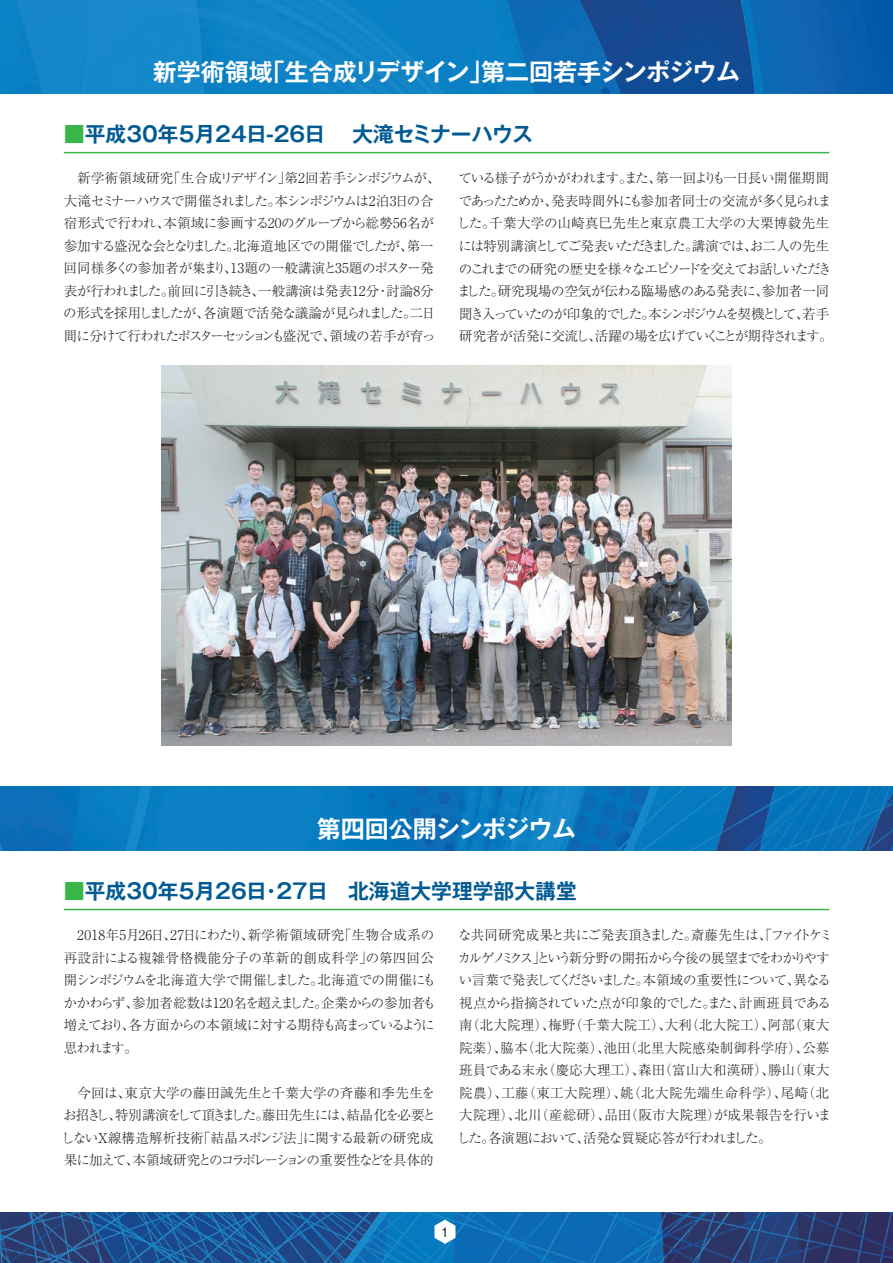
<style>
.page{position:relative;width:893px;height:1263px;background:#fff}
.page>*{position:absolute;margin:0;border:0;box-sizing:border-box;transform-origin:0 0}
.t1{font:700 24px "Gothic MB101 Pro De";letter-spacing:-.01em;color:#fff}
.t2{font:700 21px "Gothic MB101 Pro De";color:#015a92}
.t3{font:300 13.5px/22.5px "Ryumin Pro";color:#231f20}
.t4{font:300 13.5px/22.5px "Ryumin Pro";letter-spacing:-.035em;color:#231f20}
.t5{font:300 13.5px/22.5px "Ryumin Pro";letter-spacing:-.055em;color:#231f20}
.t6{font:300 13.5px/22.5px "Ryumin Pro";letter-spacing:-.065em;color:#231f20}
.t7{font:12px "Gothic MB101 Pro";color:#231f20}
.s1{color:#3ab54a}
</style>
<div class="page">
<img style="left:0;top:0;width:893px;height:94px">
<img style="left:0;top:1212px;width:893px;height:51px">
<svg style="left:434px;top:1219px;width:21px;height:25px"></svg>
<img style="left:0;top:787px;width:893px;height:63px">
<hr style="left:64px;top:152px;width:765px;height:1px;background:#3ab54a">
<hr style="left:64px;top:909px;width:765px;height:1px;background:#3ab54a">
<img style="left:162px;top:366px;width:569px;height:379px">
<h1 class="t1" style="left:153px;top:52px;width:589px">新学術領域「生合成リデザイン」第二回若手シンポジウム</h1>
<h2 class="t2" style="left:64px;top:117px;width:471px"><span class="s1">■</span>平成30年5月24日-26日 　大滝セミナーハウス</h2>
<p class="t5" style="left:63px;top:166px;width:379px;text-indent:14px">新学術領域研究「生合成リデザイン」第2回若手シンポジウムが、大滝セミナーハウスで開催されました。本シンポジウムは2泊3日の合宿形式で行われ、本領域に参画する20のグループから総勢56名が参加する盛況な会となりました。北海道地区での開催でしたが、第一回同様多くの参加者が集まり、13題の一般講演と35題のポスター発表が行われました。前回に引き続き、一般講演は発表12分・討論8分の形式を採用しましたが、各演題で活発な議論が見られました。二日間に分けて行われたポスターセッションも盛況で、領域の若手が育っ</p>
<p class="t6" style="left:457px;top:166px;width:377px">ている様子がうかがわれます。また、第一回よりも一日長い開催期間であったためか、発表時間外にも参加者同士の交流が多く見られました。千葉大学の山崎真巳先生と東京農工大学の大栗博毅先生には特別講演としてご発表いただきました。講演では、お二人の先生のこれまでの研究の歴史を様々なエピソードを交えてお話しいただきました。研究現場の空気が伝わる臨場感のある発表に、参加者一同聞き入っていたのが印象的でした。本シンポジウムを契機として、若手研究者が活発に交流し、活躍の場を広げていくことが期待されます。</p>
<h1 class="t1" style="left:317px;top:809px;width:261px">第四回公開シンポジウム</h1>
<h2 class="t2" style="left:64px;top:874px;width:514px"><span class="s1">■</span>平成30年5月26日・27日　北海道大学理学部大講堂</h2>
<p class="t4" style="left:63px;top:923px;width:374px;text-indent:14px">2018年5月26日、27日にわたり、新学術領域研究「生物合成系の再設計による複雑骨格機能分子の革新的創成科学」の第四回公開シンポジウムを北海道大学で開催しました。北海道での開催にもかかわらず、参加者総数は120名を超えました。企業からの参加者も増えており、各方面からの本領域に対する期待も高まっているように思われます。</p>
<p class="t4" style="left:61px;top:1080px;width:376px;text-indent:16px">今回は、東京大学の藤田誠先生と千葉大学の斉藤和季先生をお招きし、特別講演をして頂きました。藤田先生には、結晶化を必要としないX線構造解析技術「結晶スポンジ法」に関する最新の研究成果に加えて、本領域研究とのコラボレーションの重要性などを具体的</p>
<p class="t3" style="left:457px;top:923px;width:377px">な共同研究成果と共にご発表頂きました。斎藤先生は、「ファイトケミカルゲノミクス」という新分野の開拓から今後の展望までをわかりやすい言葉で発表してくださいました。本領域の重要性について、異なる視点から指摘されていた点が印象的でした。また、計画班員である南（北大院理）、梅野（千葉大院工）、大利（北大院工）、阿部（東大院薬）、脇本（北大院薬）、池田（北里大院感染制御科学府）、公募班員である末永（慶応大理工）、森田（富山大和漢研）、勝山（東大院農）、工藤（東工大院理）、姚（北大院先端生命科学）、尾崎（北大院理）、北川（産総研）、品田（阪市大院理）が成果報告を行いました。各演題において、活発な質疑応答が行われました。</p>
<p class="t7" style="left:441px;top:1222px;width:10px">1</p>
</div>
